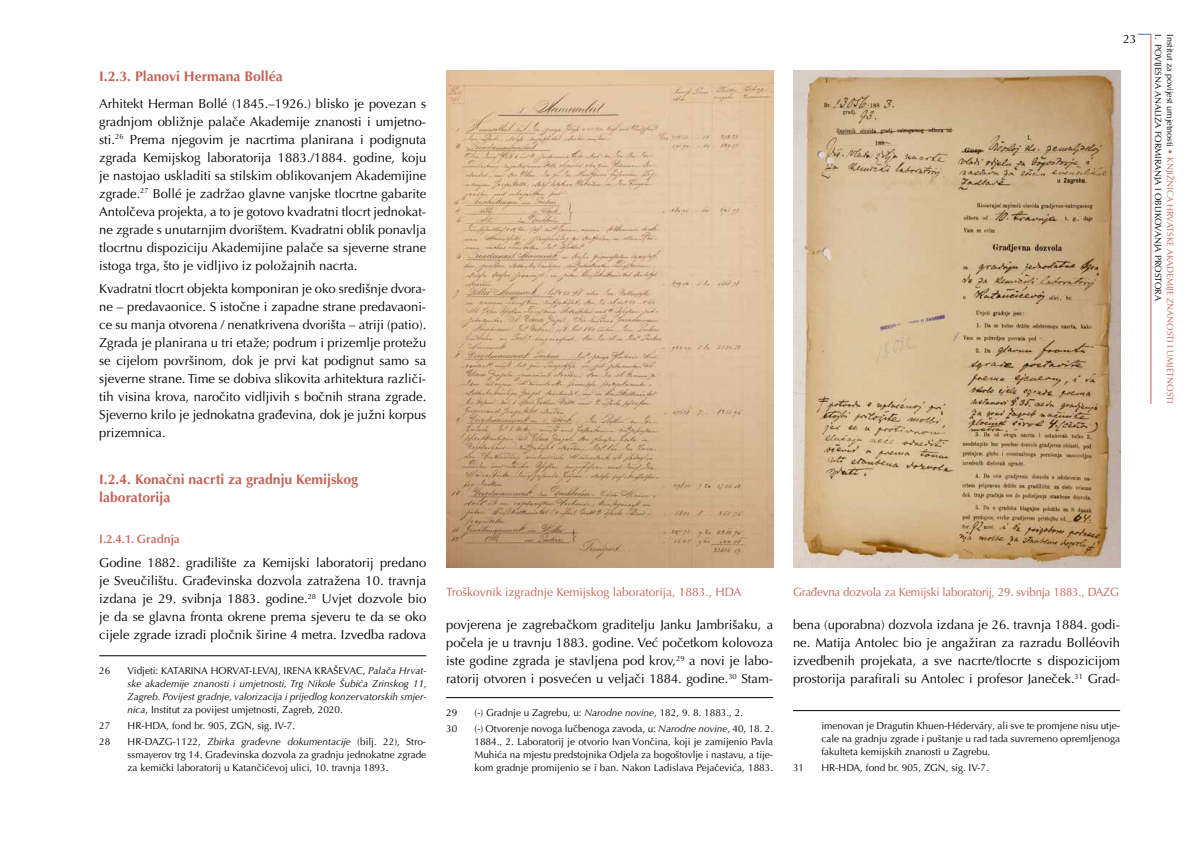
<style>
.page{position:relative;width:1191px;height:842px;background:#fff}
.page>*{position:absolute;margin:0;border:0;box-sizing:border-box;transform-origin:0 0}
.t1{font:700 14px/18px "Optima LT Pro";color:#c66356}
.t2{font:13px/18px "Optima LT Pro";color:#000;text-align:justify}
.t3{font:12px "Optima LT Pro";letter-spacing:-.01em;color:#c66356;scale:.95 1}
.t4{font:12px "Optima LT Pro";letter-spacing:-.01em;color:#c66356}
.t5{font:600 12px "Optima LT Pro";color:#c66356}
.t6{font:12px "Optima LT Pro";color:#000}
.t7{font:10px/13px "Optima LT Pro";color:#000;text-align:justify}
.t8{font:italic 10px/13px "Optima LT Pro";color:#000;text-align:justify}
.t9{font:9px/11.8px "Optima LT Pro";color:#000}
.s1{font-style:normal}
.s2{font-style:italic}
.s3{color:#c66356}
</style>
<div class="page">
<hr style="left:1150px;top:34px;width:1px;height:370px;background:#c66356">
<svg style="left:1137px;top:34px;width:14px;height:1px"></svg>
<hr style="left:99px;top:656px;width:327px;height:1px;background:#000">
<hr style="left:446px;top:697px;width:327px;height:1px;background:#000">
<hr style="left:793px;top:710px;width:327px;height:1px;background:#000">
<img style="left:793px;top:71px;width:327px;height:497px">
<img style="left:446px;top:71px;width:327px;height:497px">
<p class="t1" style="left:99px;top:67px;width:185px">I.2.3. Planovi Hermana Bolléa</p>
<p class="t2" style="left:99px;top:94px;width:328px">Arhitekt Herman Bollé (1845.–1926.) blisko je povezan s gradnjom obližnje palače Akademije znanosti i umjetno&shy;sti.<sup>26</sup> Prema njegovim je nacrtima planirana i podignuta zgrada Kemijskog laboratorija 1883./1884. godine, koju je nastojao uskladiti sa stilskim oblikovanjem Akademijine zgrade.<sup>27</sup> Bollé je zadržao glavne vanjske tlocrtne gabarite Antolčeva projekta, a to je gotovo kvadratni tlocrt jednokat&shy;ne zgrade s unutarnjim dvorištem. Kvadratni oblik ponavlja tlocrtnu dispoziciju Akademijine palače sa sjeverne strane istoga trga, što je vidljivo iz položajnih nacrta.</p>
<p class="t2" style="left:99px;top:280px;width:328px">Kvadratni tlocrt objekta komponiran je oko središnje dvora&shy;ne – predavaonice. S istočne i zapadne strane predavaoni&shy;ce su manja otvorena / nenatkrivena dvorišta – atriji (patio).<br>Zgrada je planirana u tri etaže; podrum i prizemlje protežu se cijelom površinom, dok je prvi kat podignut samo sa sjeverne strane. Time se dobiva slikovita arhitektura različi&shy;tih visina krova, naročito vidljivih s bočnih strana zgrade.<br>Sjeverno krilo je jednokatna građevina, dok je južni korpus prizemnica.</p>
<p class="t1" style="left:99px;top:470px;width:260px">I.2.4. Konačni nacrti za gradnju Kemijskog laboratorija</p>
<p class="t5" style="left:99px;top:531px;width:82px">I.2.4.1. Gradnja</p>
<p class="t2" style="left:99px;top:554px;width:328px">Godine 1882. gradilište za Kemijski laboratorij predano je Sveučilištu. Građevinska dozvola zatražena 10. travnja izdana je 29. svibnja 1883. godine.<sup>28</sup> Uvjet dozvole bio je da se glavna fronta okrene prema sjeveru te da se oko cijele zgrade izradi pločnik širine 4 metra. Izvedba radova</p>
<p class="t7" style="left:99px;top:665px;width:13px">26</p>
<p class="t8" style="left:128px;top:665px;width:301px"><span class="s1">Vidjeti: KATARINA HORVAT-LEVAJ, IRENA KRAŠEVAC,</span> Palača Hrvat&shy;ske akademije znanosti i umjetnosti, Trg Nikole Šubića Zrinskog 11, Zagreb. Povijest gradnje, valorizacija i prijedlog konzervatorskih smjer&shy;nica<span class="s1">, Institut za povijest umjetnosti, Zagreb, 2020.</span></p>
<p class="t7" style="left:99px;top:719px;width:13px">27</p>
<p class="t7" style="left:128px;top:719px;width:169px">HR-HDA, fond br. 905, ZGN, sig. IV-7.</p>
<p class="t7" style="left:99px;top:735px;width:13px">28</p>
<p class="t7" style="left:128px;top:735px;width:300px">HR-DAZG-1122, <span class="s2">Zbirka građevne dokumentacije</span> (bilj. 22), Stro&shy;ssmayerov trg 14. Građevinska dozvola za gradnju jednokatne zgrade za kemički laboratorij u Katančićevoj ulici, 10. travnja 1893.</p>
<p class="t6" style="left:1123px;top:31px;width:15px">23</p>
<p class="t9" style="left:1176px;top:34px;width:371px;rotate:90deg">Institut za povijest umjetnosti <span class="s3">• KNJIŽNICA HRVATSKE AKADEMIJE ZNANOSTI I UMJETNOSTI<br></span>I. POVIJESNA ANALIZA FORMIRANJA I OBLIKOVANJA PROSTORA</p>
<p class="t4" style="left:446px;top:585px;width:297px">Troškovnik izgradnje Kemijskog laboratorija, 1883., HDA</p>
<p class="t3" style="left:793px;top:585px;width:345px">Građevna dozvola za Kemijski laboratorij, 29. svibnja 1883., DAZG</p>
<p class="t2" style="left:446px;top:616px;width:328px">povjerena je zagrebačkom graditelju Janku Jambrišaku, a počela je u travnju 1883. godine. Već početkom kolovoza iste godine zgrada je stavljena pod krov,<sup>29</sup> a novi je labo&shy;ratorij otvoren i posvećen u veljači 1884. godine.<sup>30</sup> Stam-</p>
<p class="t7" style="left:446px;top:706px;width:13px">29</p>
<p class="t7" style="left:474px;top:706px;width:270px">(-) Gradnje u Zagrebu, u: <span class="s2">Narodne novine</span>, 182, 9. 8. 1883., 2.</p>
<p class="t7" style="left:446px;top:722px;width:13px">30</p>
<p class="t7" style="left:474px;top:722px;width:300px">(-) Otvorenje novoga lučbenoga zavoda, u: <span class="s2">Narodne novine</span>, 40, 18. 2.<br>1884., 2. Laboratorij je otvorio Ivan Vončina, koji je zamijenio Pavla Muhića na mjestu predstojnika Odjela za bogoštovlje i nastavu, a tije&shy;kom gradnje promijenio se i ban. Nakon Ladislava Pejačevića, 1883.</p>
<p class="t2" style="left:793px;top:616px;width:328px">bena (uporabna) dozvola izdana je 26. travnja 1884. godi&shy;ne. Matija Antolec bio je angažiran za razradu Bolléovih izvedbenih projekata, a sve nacrte/tlocrte s dispozicijom prostorija parafirali su Antolec i profesor Janeček.<sup>31</sup> Grad-</p>
<p class="t7" style="left:821px;top:719px;width:300px">imenovan je Dragutin Khuen-Héderváry, ali sve te promjene nisu utje&shy;cale na gradnju zgrade i puštanje u rad tada suvremeno opremljenoga fakulteta kemijskih znanosti u Zagrebu.</p>
<p class="t7" style="left:793px;top:761px;width:13px">31</p>
<p class="t7" style="left:821px;top:761px;width:169px">HR-HDA, fond br. 905, ZGN, sig. IV-7.</p>
</div>
